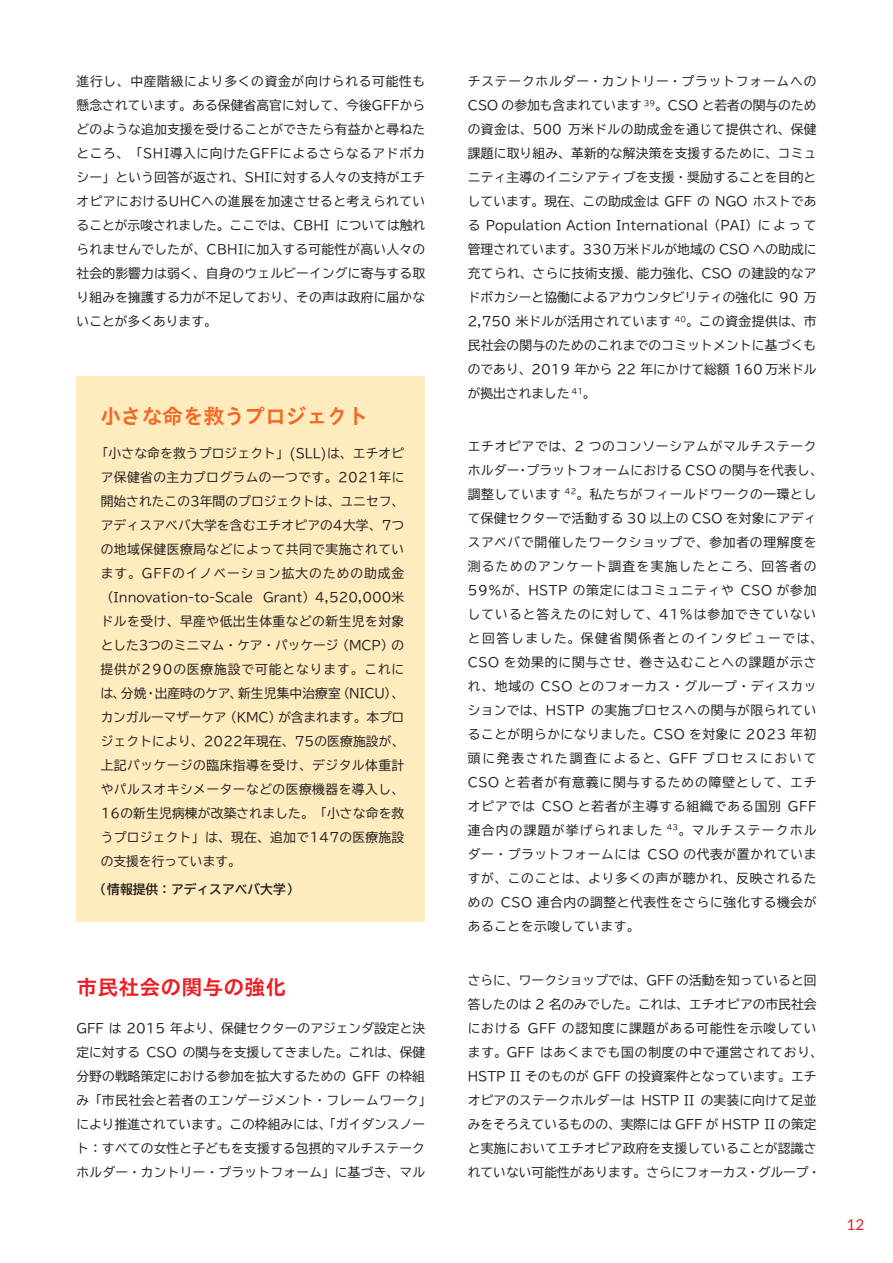
<style>
.page{position:relative;width:893px;height:1263px;background:#fff}
.page>*{position:absolute;margin:0;border:0;box-sizing:border-box;transform-origin:0 0}
.t1{font:21px "TB Go Std B";letter-spacing:-.02em;color:#f36824}
.t2{font:21px "TB Go Std B";color:#ee1d23}
.t3{font:15px "Lato";color:#ee1d23}
.t4{font:12.75px/24px "TBUD Go Std";letter-spacing:.025em;color:#231f20;text-align:justify}
.t5{font:12.75px/24px "TBUD Go Std";letter-spacing:.055em;color:#231f20}
.t6{font:12.75px/24px "TBUD Go Std";color:#231f20}
.t7{font:700 12.75px "TBUD Go Std";color:#231f20}
</style>
<div class="page">
<div style="left:77px;top:376px;width:348px;height:546px;background:#feecbf"></div>
<p class="t4" style="left:77px;top:69px;width:350px">進行し、中産階級により多くの資金が向けられる可能性も懸念されています。ある保健省高官に対して、今後GFFからどのような追加支援を受けることができたら有益かと尋ねたところ、「SHI導入に向けたGFFによるさらなるアドボカシー」という回答が返され、SHIに対する人々の支持がエチオピアにおけるUHCへの進展を加速させると考えられていることが示唆されました。ここでは、CBHI については触れられませんでしたが、CBHIに加入する可能性が高い人々の社会的影響力は弱く、自身のウェルビーイングに寄与する取り組みを擁護する力が不足しており、その声は政府に届かないことが多くあります。</p>
<p class="t4" style="left:468px;top:69px;width:350px">チステークホルダー・カントリー・プラットフォームへのCSO の参加も含まれています <sup>39</sup>。CSO と若者の関与のための資金は、500 万米ドルの助成金を通じて提供され、保健課題に取り組み、革新的な解決策を支援するために、コミュニティ主導のイニシアティブを支援・奨励することを目的としています。現在、この助成金は GFF の NGO ホストである Population Action International（PAI）によって管理されています。330万米ドルが地域の CSO への助成に充てられ、さらに技術支援、能力強化、CSO の建設的なアドボカシーと協働によるアカウンタビリティの強化に 90 万2,750 米ドルが活用されています <sup>40</sup>。この資金提供は、市民社会の関与のためのこれまでのコミットメントに基づくものであり、2019 年から 22 年にかけて総額 160 万米ドルが拠出されました <sup>41</sup>。</p>
<h1 class="t1" style="left:101px;top:398px;width:269px">小さな命を救うプロジェクト</h1>
<p class="t4" style="left:101px;top:441px;width:305px;text-indent:-5px">「小さな命を救うプロジェクト」(SLL)は、エチオピア保健省の主力プログラムの一つです。2021年に開始されたこの3年間のプロジェクトは、ユニセフ、アディスアベバ大学を含むエチオピアの4大学、7つの地域保健医療局などによって共同で実施されています。GFFのイノベーション拡大のための助成金（Innovation-to-Scale Grant）4,520,000米ドルを受け、早産や低出生体重などの新生児を対象とした3つのミニマム・ケア・パッケージ（MCP）の提供が290の医療施設で可能となります。これには、分娩・出産時のケア、新生児集中治療室（NICU）、カンガルーマザーケア（KMC）が含まれます。本プロジェクトにより、2022年現在、75の医療施設が、上記パッケージの臨床指導を受け、デジタル体重計やパルスオキシメーターなどの医療機器を導入し、16の新生児病棟が改築されました。「小さな命を救うプロジェクト」は、現在、追加で147の医療施設の支援を行っています。</p>
<p class="t7" style="left:94px;top:879px;width:208px">（情報提供：アディスアベバ大学）</p>
<h1 class="t2" style="left:76px;top:969px;width:211px">市民社会の関与の強化</h1>
<p class="t4" style="left:76px;top:1016px;width:356px;text-align:left">GFF は 2015 年より、保健セクターのアジェンダ設定と決定に対する CSO の関与を支援してきました。これは、保健分野の戦略策定における参加を拡大するための GFF の枠組み「市民社会と若者のエンゲージメント・フレームワーク」により推進されています。この枠組みには、「ガイダンスノート：すべての女性と子どもを支援する包摂的マルチステークホルダー・カントリー・プラットフォーム」に基づき、マル</p>
<p class="t5" style="left:468px;top:434px;width:357px">エチオピアでは、2 つのコンソーシアムがマルチステークホルダー・プラットフォームにおける CSO の関与を代表し、調整しています <sup>42</sup>。私たちがフィールドワークの一環として保健セクターで活動する 30 以上の CSO を対象にアディスアベバで開催したワークショップで、参加者の理解度を測るためのアンケート調査を実施したところ、回答者の<br>59％が、HSTP の策定にはコミュニティや CSO が参加していると答えたのに対して、41％は参加できていないと回答しました。保健省関係者とのインタビューでは、<br>CSO を効果的に関与させ、巻き込むことへの課題が示され、地域の CSO とのフォーカス・グループ・ディスカッションでは、HSTP の実施プロセスへの関与が限られていることが明らかになりました。CSO を対象に 2023 年初頭に発表された調査によると、GFF プロセスにおいて<br>CSO と若者が有意義に関与するための障壁として、エチオピアでは CSO と若者が主導する組織である国別 GFF連合内の課題が挙げられました <sup>43</sup>。マルチステークホルダー・プラットフォームには CSO の代表が置かれていますが、このことは、より多くの声が聴かれ、反映されるための CSO 連合内の調整と代表性をさらに強化する機会があることを示唆しています。</p>
<p class="t6" style="left:468px;top:968px;width:356px">さらに、ワークショップでは、GFF の活動を知っていると回答したのは 2 名のみでした。これは、エチオピアの市民社会における GFF の認知度に課題がある可能性を示唆しています。GFF はあくまでも国の制度の中で運営されており、<br>HSTP II そのものが GFF の投資案件となっています。エチオピアのステークホルダーは HSTP II の実装に向けて足並みをそろえているものの、実際には GFF が HSTP II の策定と実施においてエチオピア政府を支援していることが認識されていない可能性があります。さらにフォーカス・グループ・</p>
<p class="t3" style="left:847px;top:1217px;width:19px">12</p>
</div>
